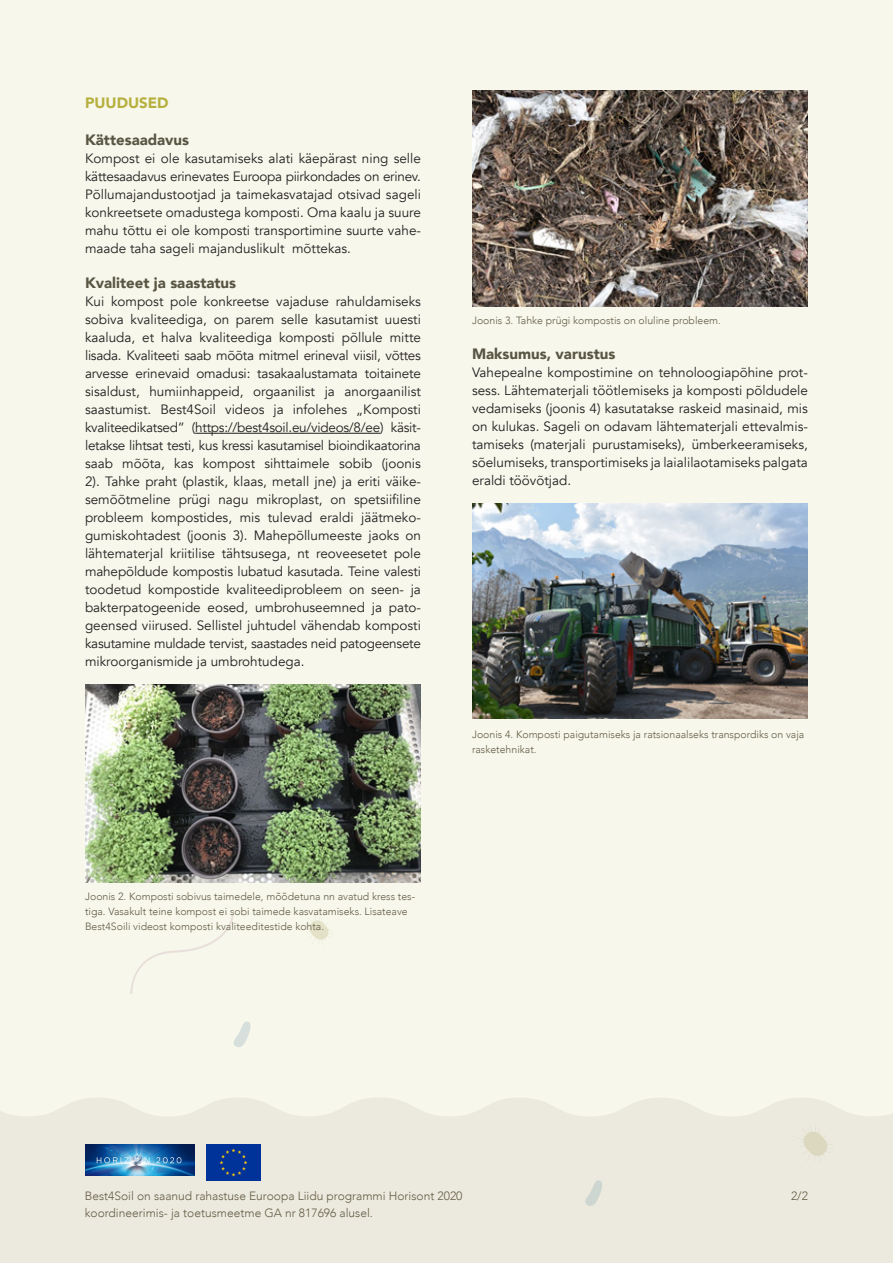
<style>
.page{position:relative;width:893px;height:1263px;background:#fff}
.page>*{position:absolute;margin:0;border:0;box-sizing:border-box;transform-origin:0 0}
.t1{font:900 15px "Avenir";color:#585543}
.t2{font:900 15px "Avenir";color:#b6b03f}
.t3{font:13.5px/18px "Avenir";color:#231f20;text-align:justify}
.t4{font:300 12px "Avenir";color:#645c46}
.t5{font:300 10.5px/15px "Avenir";color:#635c45}
</style>
<div class="page">
<div style="left:0;top:206px;width:893px;height:891px;background:#f7f7eb"></div>
<div style="left:0;top:1097px;width:893px;height:166px;background:#eceade"></div>
<svg style="left:794px;top:1124px;width:39px;height:39px"></svg>
<div style="left:130px;top:914px;width:104px;height:80px;background:#f7f7eb"></div>
<svg style="left:585px;top:1180px;width:19px;height:27px"></svg>
<svg style="left:302px;top:914px;width:31px;height:31px"></svg>
<svg style="left:234px;top:1021px;width:18px;height:27px"></svg>
<div style="left:0;top:0;width:893px;height:206px;background:#f7f7eb"></div>
<img style="left:85px;top:1144px;width:109px;height:31px">
<img style="left:207px;top:1144px;width:53px;height:36px">
<img style="left:85px;top:684px;width:336px;height:198px">
<img style="left:472px;top:90px;width:336px;height:216px">
<img style="left:472px;top:504px;width:336px;height:214px">
<hr style="left:195px;top:433px;width:185px;height:1px;background:#231f20">
<p class="t2" style="left:85px;top:90px;width:85px">PUUDUSED</p>
<p class="t1" style="left:85px;top:127px;width:106px">Kättesaadavus</p>
<p class="t3" style="left:85px;top:149px;width:337px">Kompost ei ole kasutamiseks alati käepärast ning selle kättesaadavus erinevates Euroopa piirkondades on erinev.<br>Põllumajandustootjad ja taimekasvatajad otsivad sageli konkreetsete omadustega komposti. Oma kaalu ja suure mahu tõttu ei ole komposti transportimine suurte vahe&shy;maade taha sageli majanduslikult mõttekas.</p>
<p class="t1" style="left:85px;top:270px;width:153px">Kvaliteet ja saastatus</p>
<p class="t3" style="left:85px;top:293px;width:337px">Kui kompost pole konkreetse vajaduse rahuldamiseks sobiva kvaliteediga, on parem selle kasutamist uuesti kaaluda, et halva kvaliteediga komposti põllule mitte lisada. Kvaliteeti saab mõõta mitmel erineval viisil, võttes arvesse erinevaid omadusi: tasakaalustamata toitainete sisaldust, humiinhappeid, orgaanilist ja anorgaanilist saastumist. Best4Soil videos ja infolehes „Komposti kvaliteedikatsed” (https://best4soil.eu/videos/8/ee) käsit&shy;letakse lihtsat testi, kus kressi kasutamisel bioindikaatorina saab mõõta, kas kompost sihttaimele sobib (joonis 2). Tahke praht (plastik, klaas, metall jne) ja eriti väike&shy;semõõtmeline prügi nagu mikroplast, on spetsiifiline probleem kompostides, mis tulevad eraldi jäätmeko&shy;gumiskohtadest (joonis 3). Mahepõllumeeste jaoks on lähtematerjal kriitilise tähtsusega, nt reoveesetet pole mahepõldude kompostis lubatud kasutada. Teine valesti toodetud kompostide kvaliteediprobleem on seen- ja bakterpatogeenide eosed, umbrohuseemned ja pato&shy;geensed viirused. Sellistel juhtudel vähendab komposti kasutamine muldade tervist, saastades neid patogeensete mikroorganismide ja umbrohtudega.</p>
<p class="t5" style="left:472px;top:313px;width:250px">Joonis 3. Tahke prügi kompostis on oluline probleem.</p>
<p class="t1" style="left:472px;top:341px;width:145px">Maksumus, varustus</p>
<p class="t3" style="left:472px;top:364px;width:337px">Vahepealne kompostimine on tehnoloogiapõhine prot&shy;sess. Lähtematerjali töötlemiseks ja komposti põldudele vedamiseks (joonis 4) kasutatakse raskeid masinaid, mis on kulukas. Sageli on odavam lähtematerjali ettevalmis&shy;tamiseks (materjali purustamiseks), ümberkeeramiseks, sõelumiseks, transportimiseks ja laialilaotamiseks palgata eraldi töövõtjad.</p>
<p class="t5" style="left:472px;top:727px;width:334px">Joonis 4. Komposti paigutamiseks ja ratsionaalseks transpordiks on vaja rasketehnikat.</p>
<p class="t5" style="left:85px;top:889px;width:332px">Joonis 2. Komposti sobivus taimedele, mõõdetuna nn avatud kress tes&shy;tiga. Vasakult teine kompost ei sobi taimede kasvatamiseks. Lisateave<br>Best4Soili videost komposti kvaliteeditestide kohta.</p>
<p class="t4" style="left:85px;top:1189px;width:379px">Best4Soil on saanud rahastuse Euroopa Liidu programmi Horisont 2020</p>
<p class="t4" style="left:85px;top:1205px;width:290px">koordineerimis- ja toetusmeetme GA nr 817696 alusel.</p>
<p class="t4" style="left:791px;top:1189px;width:18px">2/2</p>
</div>
